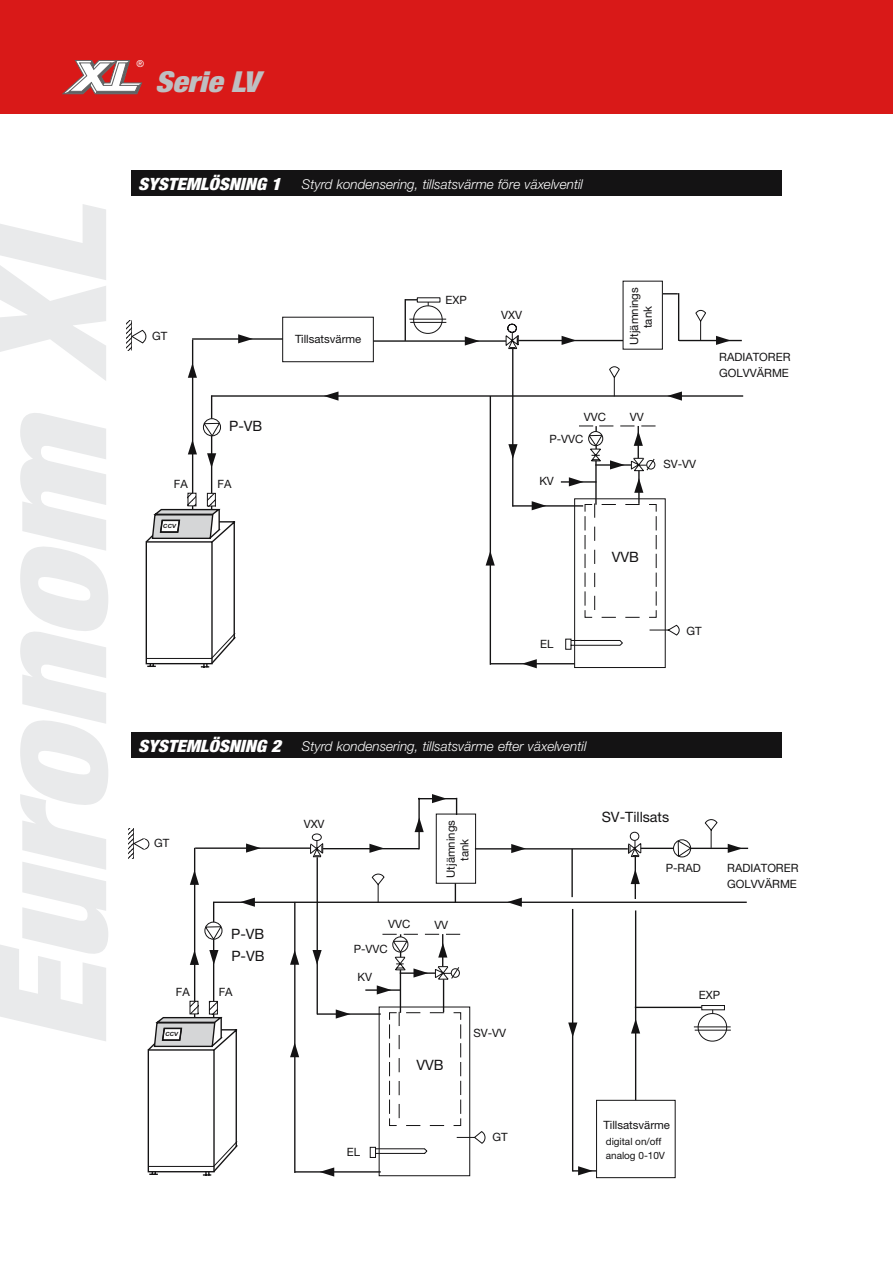
<style>
.page{position:relative;width:893px;height:1263px;background:#fff}
.page>*{position:absolute;margin:0;border:0;box-sizing:border-box;transform-origin:0 0}
.t1{font:italic 900 condensed 154.95px "Helvetica Neue";color:#e9eaeb;scale:1.1 1}
.t2{font:italic 900 condensed 28.95px "Helvetica Neue";color:#bebfc1;scale:1.1 1}
.t3{font:italic 900 condensed 16.95px "Helvetica Neue";color:#fff;scale:1.1 1}
.t4{font:14.25px "Helvetica Neue";color:#141314}
.t5{font:italic 300 13.5px "Helvetica Neue";color:#fff}
.t6{font:11.4px/15.5px "Helvetica Neue";color:#141314}
.t7{font:10.05px/14.5px "Helvetica Neue";color:#141314}
.t8{font:condensed 9.6px "Helvetica Neue";color:#fff}
.t9{font:700 5.7px "Arial";color:#141314;scale:1.1 1}
</style>
<div class="page">
<div style="left:0;top:0;width:893px;height:114px;background:#d91918"></div>
<svg style="left:62px;top:60px;width:80px;height:34px"></svg>
<div style="left:131px;top:170px;width:650px;height:26px;background:#141314"></div>
<div style="left:131px;top:732px;width:650px;height:26px;background:#141314"></div>
<svg style="left:663px;top:293px;width:15px;height:1px"></svg>
<svg style="left:565px;top:639px;width:58px;height:11px"></svg>
<hr style="left:490px;top:663px;width:85px;height:1px;background:#141314">
<hr style="left:512px;top:505px;width:71px;height:2px;background:#141314">
<hr style="left:595px;top:461px;width:2px;height:44px;background:#141314">
<svg style="left:585px;top:503px;width:72px;height:115px"></svg>
<hr style="left:638px;top:471px;width:2px;height:33px;background:#141314">
<hr style="left:211px;top:395px;width:532px;height:2px;background:#141314">
<hr style="left:192px;top:340px;width:1px;height:171px;background:#141314">
<hr style="left:512px;top:349px;width:1px;height:158px;background:#141314">
<hr style="left:211px;top:395px;width:1px;height:118px;background:#141314">
<hr style="left:490px;top:396px;width:1px;height:269px;background:#141314">
<hr style="left:192px;top:338px;width:91px;height:2px;background:#141314">
<hr style="left:373px;top:340px;width:133px;height:2px;background:#141314">
<div style="left:574px;top:498px;width:92px;height:170px;border:1px solid #141314"></div>
<hr style="left:561px;top:481px;width:35px;height:2px;background:#141314">
<hr style="left:409px;top:319px;width:37px;height:1px;background:#141314">
<hr style="left:410px;top:322px;width:36px;height:1px;background:#141314">
<svg style="left:406px;top:299px;width:37px;height:35px"></svg>
<div style="left:282px;top:317px;width:92px;height:45px;border:1px solid #141314"></div>
<hr style="left:405px;top:299px;width:1px;height:42px;background:#141314">
<svg style="left:505px;top:324px;width:14px;height:25px"></svg>
<hr style="left:518px;top:340px;width:105px;height:1px;background:#141314">
<svg style="left:145px;top:493px;width:91px;height:175px"></svg>
<div style="left:623px;top:281px;width:40px;height:68px;border:1px solid #141314"></div>
<hr style="left:678px;top:293px;width:1px;height:48px;background:#141314">
<hr style="left:679px;top:340px;width:63px;height:1px;background:#141314">
<svg style="left:486px;top:551px;width:9px;height:14px"></svg>
<svg style="left:508px;top:444px;width:9px;height:15px"></svg>
<svg style="left:562px;top:336px;width:14px;height:9px"></svg>
<svg style="left:716px;top:336px;width:15px;height:9px"></svg>
<svg style="left:465px;top:336px;width:15px;height:10px"></svg>
<svg style="left:238px;top:334px;width:15px;height:9px"></svg>
<svg style="left:324px;top:391px;width:14px;height:10px"></svg>
<svg style="left:188px;top:363px;width:9px;height:15px"></svg>
<svg style="left:188px;top:440px;width:9px;height:14px"></svg>
<svg style="left:207px;top:453px;width:9px;height:15px"></svg>
<svg style="left:532px;top:501px;width:14px;height:9px"></svg>
<svg style="left:569px;top:477px;width:15px;height:9px"></svg>
<svg style="left:634px;top:478px;width:9px;height:15px"></svg>
<svg style="left:522px;top:659px;width:15px;height:9px"></svg>
<svg style="left:649px;top:625px;width:30px;height:11px"></svg>
<svg style="left:609px;top:310px;width:97px;height:91px"></svg>
<svg style="left:126px;top:320px;width:20px;height:31px"></svg>
<svg style="left:579px;top:426px;width:76px;height:45px"></svg>
<div style="left:203px;top:418px;width:18px;height:18px;border:1px solid #141314;border-radius:50%"></div>
<svg style="left:203px;top:422px;width:17px;height:15px"></svg>
<hr style="left:213px;top:901px;width:534px;height:2px;background:#141314">
<hr style="left:195px;top:847px;width:115px;height:2px;background:#141314">
<div style="left:596px;top:1100px;width:79px;height:78px;border:1px solid #141314"></div>
<hr style="left:323px;top:848px;width:96px;height:1px;background:#141314">
<hr style="left:572px;top:909px;width:1px;height:262px;background:#141314">
<hr style="left:641px;top:848px;width:107px;height:1px;background:#141314">
<svg style="left:718px;top:1010px;width:9px;height:31px"></svg>
<hr style="left:694px;top:1027px;width:37px;height:1px;background:#141314">
<hr style="left:695px;top:1030px;width:36px;height:1px;background:#141314">
<div style="left:702px;top:1005px;width:23px;height:5px;border:1px solid #141314"></div>
<svg style="left:370px;top:1147px;width:58px;height:11px"></svg>
<hr style="left:295px;top:1171px;width:86px;height:1px;background:#141314">
<hr style="left:317px;top:1013px;width:64px;height:2px;background:#141314">
<hr style="left:317px;top:857px;width:1px;height:157px;background:#141314">
<hr style="left:294px;top:902px;width:1px;height:271px;background:#141314">
<hr style="left:365px;top:989px;width:36px;height:2px;background:#141314">
<svg style="left:310px;top:834px;width:13px;height:23px"></svg>
<hr style="left:194px;top:848px;width:1px;height:171px;background:#141314">
<hr style="left:213px;top:902px;width:1px;height:118px;background:#141314">
<svg style="left:129px;top:828px;width:20px;height:31px"></svg>
<svg style="left:147px;top:1001px;width:91px;height:175px"></svg>
<hr style="left:418px;top:798px;width:39px;height:1px;background:#141314">
<hr style="left:418px;top:798px;width:2px;height:51px;background:#141314">
<svg style="left:456px;top:799px;width:1px;height:16px"></svg>
<svg style="left:728px;top:844px;width:14px;height:9px"></svg>
<svg style="left:336px;top:1009px;width:14px;height:9px"></svg>
<svg style="left:290px;top:1042px;width:9px;height:15px"></svg>
<svg style="left:320px;top:1167px;width:14px;height:9px"></svg>
<svg style="left:290px;top:950px;width:9px;height:15px"></svg>
<svg style="left:312px;top:950px;width:10px;height:15px"></svg>
<svg style="left:209px;top:950px;width:9px;height:15px"></svg>
<svg style="left:190px;top:950px;width:9px;height:15px"></svg>
<svg style="left:190px;top:870px;width:9px;height:15px"></svg>
<svg style="left:246px;top:843px;width:15px;height:10px"></svg>
<svg style="left:369px;top:844px;width:3px;height:9px"></svg>
<svg style="left:432px;top:794px;width:15px;height:9px"></svg>
<svg style="left:240px;top:898px;width:15px;height:9px"></svg>
<svg style="left:573px;top:1166px;width:23px;height:9px"></svg>
<div style="left:204px;top:922px;width:18px;height:18px;border:1px solid #141314;border-radius:50%"></div>
<svg style="left:204px;top:926px;width:18px;height:14px"></svg>
<svg style="left:372px;top:819px;width:346px;height:325px"></svg>
<p class="t8" style="left:137px;top:58px;width:9px">®</p>
<h2 class="t2" style="left:155px;top:64px;width:96px">Serie LV</h2>
<h1 class="t1" style="left:-44px;top:1049px;width:770px;rotate:-90deg">Euronom XL</h1>
<h3 class="t3" style="left:138px;top:174px;width:131px">SYSTEMLÖSNING 1</h3>
<p class="t5" style="left:302px;top:176px;width:283px">Styrd kondensering, tillsatsvärme före växelventil</p>
<p class="t6" style="left:152px;top:328px;width:17px">GT</p>
<p class="t6" style="left:174px;top:476px;width:15px">FA</p>
<p class="t9" style="left:163px;top:522px;width:14px">CCV</p>
<p class="t4" style="left:229px;top:418px;width:35px">P-VB</p>
<p class="t6" style="left:218px;top:476px;width:15px">FA</p>
<p class="t6" style="left:295px;top:331px;width:68px">Tillsatsvärme</p>
<p class="t6" style="left:445px;top:292px;width:23px">EXP</p>
<p class="t6" style="left:501px;top:308px;width:22px">VXV</p>
<p class="t6" style="left:627px;top:345px;width:59px;line-height:13.6px;text-align:center;rotate:-90deg">Utjämnings tank</p>
<p class="t6" style="left:584px;top:409px;width:24px">VVC</p>
<p class="t6" style="left:630px;top:409px;width:15px">VV</p>
<p class="t6" style="left:549px;top:431px;width:35px">P-VVC</p>
<p class="t6" style="left:539px;top:473px;width:16px">KV</p>
<p class="t6" style="left:663px;top:456px;width:34px">SV-VV</p>
<p class="t6" style="left:719px;top:349px;width:73px">RADIATORER<br>GOLVVÄRME</p>
<p class="t6" style="left:540px;top:636px;width:15px">EL</p>
<p class="t4" style="left:612px;top:548px;width:29px">VVB</p>
<p class="t6" style="left:686px;top:623px;width:17px">GT</p>
<h3 class="t3" style="left:138px;top:736px;width:131px">SYSTEMLÖSNING 2</h3>
<p class="t5" style="left:302px;top:738px;width:286px">Styrd kondensering, tillsatsvärme efter växelventil</p>
<p class="t6" style="left:154px;top:835px;width:17px">GT</p>
<p class="t4" style="left:231px;top:926px;width:35px">P-VB</p>
<p class="t4" style="left:231px;top:947px;width:35px">P-VB</p>
<p class="t6" style="left:176px;top:984px;width:15px">FA</p>
<p class="t6" style="left:219px;top:984px;width:15px">FA</p>
<p class="t9" style="left:165px;top:1030px;width:14px">CCV</p>
<p class="t6" style="left:304px;top:816px;width:22px">VXV</p>
<p class="t6" style="left:444px;top:878px;width:59px;line-height:13.6px;text-align:center;rotate:-90deg">Utjämnings tank</p>
<p class="t6" style="left:388px;top:916px;width:24px">VVC</p>
<p class="t6" style="left:434px;top:917px;width:15px">VV</p>
<p class="t6" style="left:354px;top:941px;width:35px">P-VVC</p>
<p class="t6" style="left:358px;top:969px;width:16px">KV</p>
<p class="t4" style="left:416px;top:1056px;width:29px">VVB</p>
<p class="t6" style="left:473px;top:1025px;width:34px">SV-VV</p>
<p class="t6" style="left:347px;top:1144px;width:15px">EL</p>
<p class="t6" style="left:492px;top:1129px;width:17px">GT</p>
<p class="t4" style="left:602px;top:809px;width:69px">SV-Tillsats</p>
<p class="t6" style="left:666px;top:860px;width:37px">P-RAD</p>
<p class="t6" style="left:727px;top:860px;width:73px">RADIATORER<br>GOLVVÄRME</p>
<p class="t6" style="left:699px;top:987px;width:23px">EXP</p>
<p class="t6" style="left:603px;top:1117px;width:68px">Tillsatsvärme</p>
<p class="t7" style="left:606px;top:1134px;width:61px">digital on/off analog 0-10V</p>
</div>
